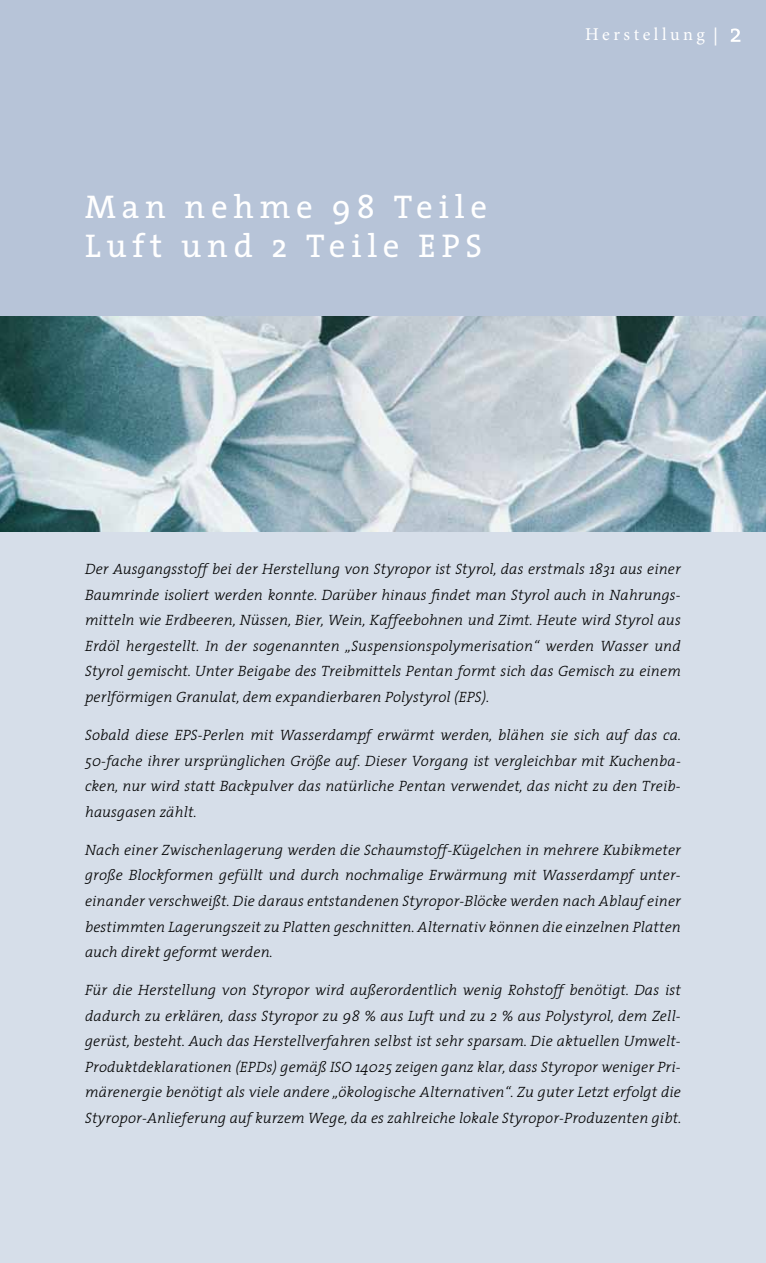
<style>
.page{position:relative;width:766px;height:1263px;background:#fff}
.page>*{position:absolute;margin:0;border:0;box-sizing:border-box;transform-origin:0 0}
.t1{font:33px/39.6px "The Serif";letter-spacing:.175em;color:#fff}
.t2{font:18px "Minion Pro";letter-spacing:.195em;color:#fff}
.t3{font:italic 300 15px/25.5px "The Serif";letter-spacing:.01em;color:#000;text-align:justify}
.s1{font-family:"The Serif"}
</style>
<div class="page">
<div style="left:0;top:0;width:765px;height:317px;background:#b7c4d8"></div>
<div style="left:0;top:317px;width:765px;height:946px;background:#d6dee9"></div>
<img style="left:0;top:317px;width:765px;height:214px">
<svg style="left:730px;top:28px;width:10px;height:14px"></svg>
<h1 class="t1" style="left:85px;top:186px;width:403px">Man nehme 98 Teile<br>Luft und 2 Teile EPS</h1>
<p class="t2" style="left:585px;top:22px;width:134px">Herstellung <span class="s1">|</span></p>
<p class="t3" style="left:85px;top:556px;width:597px">Der Ausgangsstoff bei der Herstellung von Styropor ist Styrol, das erstmals 1831 aus einer Baumrinde isoliert werden konnte. Darüber hinaus findet man Styrol auch in Nahrungs&shy;mitteln wie Erdbeeren, Nüssen, Bier, Wein, Kaffeebohnen und Zimt. Heute wird Styrol aus Erdöl hergestellt. In der sogenannten „Suspensionspolymerisation“ werden Wasser und Styrol gemischt. Unter Beigabe des Treibmittels Pentan formt sich das Gemisch zu einem perlförmigen Granulat, dem expandierbaren Polystyrol (EPS).</p>
<p class="t3" style="left:85px;top:722px;width:597px;text-align:left">Sobald diese EPS-Perlen mit Wasserdampf erwärmt werden, blähen sie sich auf das ca.<br>50-fache ihrer ursprünglichen Größe auf. Dieser Vorgang ist vergleichbar mit Kuchenba&shy;cken, nur wird statt Backpulver das natürliche Pentan verwendet, das nicht zu den Treib&shy;hausgasen zählt.</p>
<p class="t3" style="left:85px;top:837px;width:597px">Nach einer Zwischenlagerung werden die Schaumstoff-Kügelchen in mehrere Kubikmeter große Blockformen gefüllt und durch nochmalige Erwärmung mit Wasserdampf unter&shy;einander verschweißt. Die daraus entstandenen Styropor-Blöcke werden nach Ablauf einer bestimmten Lagerungszeit zu Platten geschnitten. Alternativ können die einzelnen Platten auch direkt geformt werden.</p>
<p class="t3" style="left:85px;top:977px;width:597px">Für die Herstellung von Styropor wird außerordentlich wenig Rohstoff benötigt. Das ist dadurch zu erklären, dass Styropor zu 98 % aus Luft und zu 2 % aus Polystyrol, dem Zell&shy;gerüst, besteht. Auch das Herstellverfahren selbst ist sehr sparsam. Die aktuellen Umwelt-Produktdeklarationen (EPDs) gemäß ISO 14025 zeigen ganz klar, dass Styropor weniger Pri&shy;märenergie benötigt als viele andere „ökologische Alternativen“. Zu guter Letzt erfolgt die Styropor-Anlieferung auf kurzem Wege, da es zahlreiche lokale Styropor-Produzenten gibt.</p>
</div>
